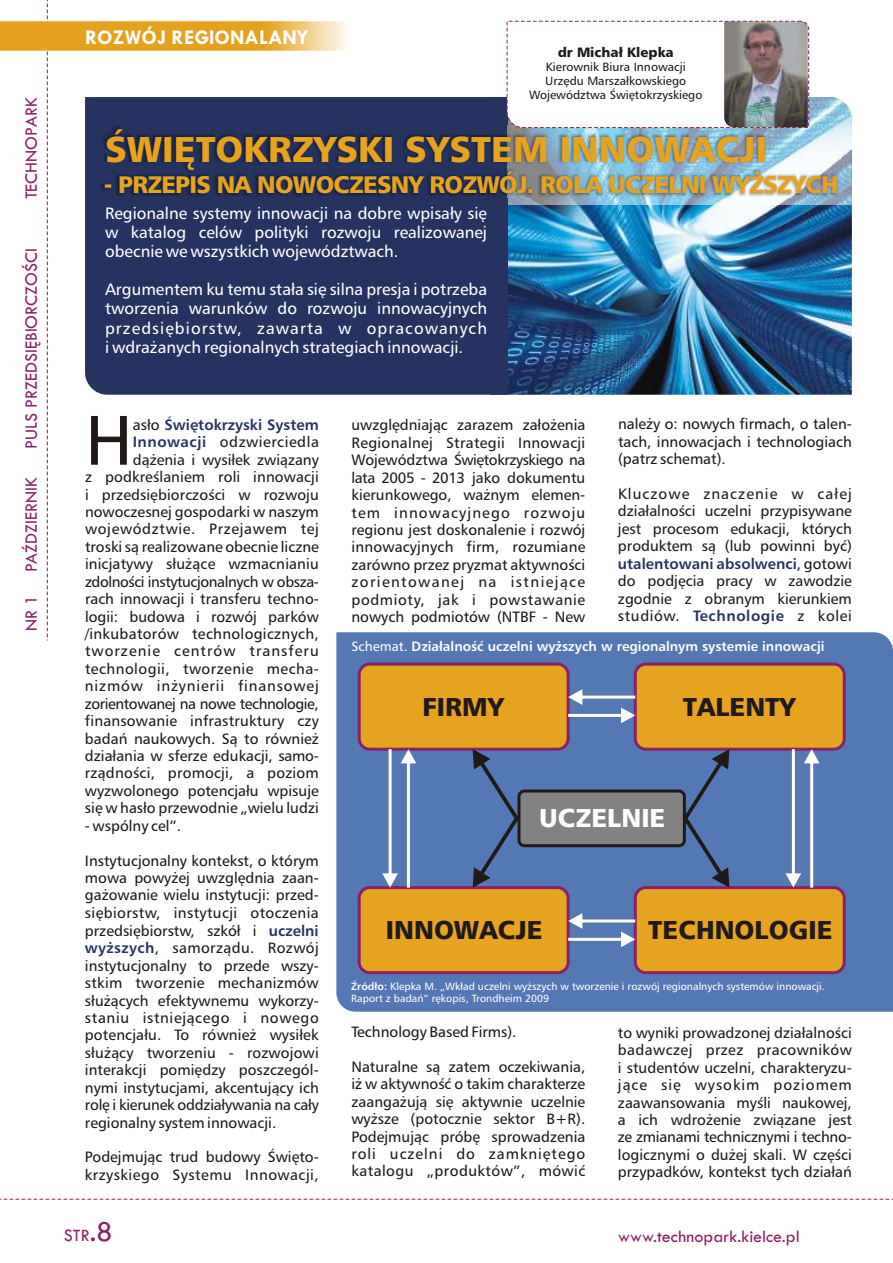
<style>
.page{position:relative;width:893px;height:1263px;background:#fff}
.page>*{position:absolute;margin:0;border:0;box-sizing:border-box;transform-origin:0 0}
.t1{font:70.2px "Humanist 777 AT";color:#1f1a17}
.t2{font:36px "Humanist 777 Blk AT";color:#e6a31f}
.t3{font:25.8px "Humanist 777 Blk AT";color:#1f1a17}
.t4{font:25.8px "Humanist 777 Blk AT";color:#fff}
.t5{font:24px "Humanist 777 Blk AT";letter-spacing:-.03em;color:#e6a31f}
.t6{font:500 21px "Tw Cen";color:#fff}
.t7{font:500 18px "Tw Cen";color:#8a2166}
.t8{font:16.5px/19.2px "Humanist 777 AT";color:#fff;text-align:justify}
.t9{font:15px/17.4px "Humanist 777 AT";color:#1f1a17;text-align:justify}
.t10{font:15px/17.4px "Humanist 777 AT";letter-spacing:.03em;color:#1f1a17}
.t11{font:700 15px "Humanist 777 AT";color:#263361}
.t12{font:700 15px "Humanist 777 AT";letter-spacing:.04em;color:#263361}
.t13{font:700 15px "Humanist 777 AT";letter-spacing:.035em;color:#263361}
.t14{font:700 13.5px "Humanist 777 AT";color:#fff}
.t15{font:13.5px "Humanist 777 Blk AT";color:#1f1a17}
.t16{font:12px/14px "Humanist 777 AT";color:#1f1a17;text-align:center}
.t17{font:10.5px/12.1px "Humanist 777 AT";color:#fff}
.s1{font-weight:400;color:#1f1a17}
.s2{font-weight:700;color:#263361}
.s3{font-weight:400}
.s4{font-weight:700}
.s5{font-size:30px}
</style>
<div class="page">
<div style="left:336px;top:632px;width:557px;height:380px;background:#5478b3"></div>
<img style="left:507px;top:205px;width:345px;height:190px">
<img style="left:507px;top:97px;width:345px;height:108px">
<div style="left:85px;top:97px;width:422px;height:298px;background:#263361"></div>
<img style="left:101px;top:126px;width:739px;height:71px">
<svg style="left:0;top:1199px;width:893px;height:1px"></svg>
<svg style="left:47px;top:0;width:1px;height:640px"></svg>
<svg style="left:506px;top:21px;width:303px;height:107px"></svg>
<div style="left:358px;top:662px;width:212px;height:89px;background:#e6a31f;border:3px solid #8a2166;border-radius:11px"></div>
<div style="left:358px;top:886px;width:212px;height:88px;background:#e6a31f;border:3px solid #8a2166;border-radius:11px"></div>
<div style="left:634px;top:886px;width:212px;height:88px;background:#e6a31f;border:3px solid #8a2166;border-radius:11px"></div>
<div style="left:634px;top:662px;width:212px;height:89px;background:#e6a31f;border:3px solid #8a2166;border-radius:11px"></div>
<div style="left:517px;top:789px;width:169px;height:58px;background:#828282;border:3px solid #1f1a17;border-radius:5px"></div>
<svg style="left:473px;top:749px;width:46px;height:138px;background:#4d699b"></svg>
<svg style="left:683px;top:749px;width:46px;height:138px;background:#4c6899"></svg>
<svg style="left:382px;top:749px;width:34px;height:138px"></svg>
<svg style="left:786px;top:749px;width:33px;height:138px;background:#7993c1"></svg>
<svg style="left:568px;top:913px;width:67px;height:34px"></svg>
<svg style="left:568px;top:689px;width:67px;height:34px"></svg>
<img style="left:0;top:21px;width:348px;height:30px">
<p class="t7" style="left:24px;top:199px;width:103px;rotate:-90deg">TECHNOPARK</p>
<p class="t7" style="left:24px;top:449px;width:202px;rotate:-90deg">PULS PRZEDSIĘBIORCZOŚCI</p>
<p class="t7" style="left:24px;top:572px;width:96px;rotate:-90deg">PAŹDZIERNIK</p>
<p class="t7" style="left:24px;top:631px;width:37px;rotate:-90deg">NR 1</p>
<p class="t6" style="left:85px;top:30px;width:225px">ROZWÓJ REGIONALANY</p>
<p class="t15" style="left:558px;top:47px;width:118px">dr Michał Klepka</p>
<p class="t16" style="left:529px;top:61px;width:175px">Kierownik Biura Innowacji<br>Urzędu Marszałkowskiego<br>Województwa Świętokrzyskiego</p>
<p class="t2" style="left:105px;top:134px;width:664px">ŚWIĘTOKRZYSKI SYSTEM INNOWACJI</p>
<p class="t5" style="left:104px;top:175px;width:736px">- PRZEPIS NA NOWOCZESNY ROZWÓJ. ROLA UCZELNI WYŻSZYCH</p>
<p class="t8" style="left:105px;top:205px;width:383px">Regionalne systemy innowacji na dobre wpisały się w katalog celów polityki rozwoju realizowanej obecnie we wszystkich województwach.</p>
<p class="t8" style="left:105px;top:281px;width:383px">Argumentem ku temu stała się silna presja i potrzeba tworzenia warunków do rozwoju innowacyjnych przedsiębiorstw, zawarta w opracowanych i wdrażanych regionalnych strategiach innowacji.</p>
<p class="t1" style="left:85px;top:411px;width:49px">H</p>
<p class="t11" style="left:133px;top:418px;width:187px"><span class="s1">asło</span> Świętokrzyski System</p>
<p class="t9" style="left:85px;top:435px;width:235px;text-align:right">odzwierciedla<br>dążenia i wysiłek związany<br>z podkreślaniem roli innowacji i przedsiębiorczości w rozwoju nowoczesnej gospodarki w naszym województwie. Przejawem tej troski są realizowane obecnie liczne inicjatywy służące wzmacnianiu zdolności instytucjonalnych w obsza&shy;rach innowacji i transferu techno&shy;logii: budowa i rozwój parków /inkubatorów technologicznych, tworzenie centrów transferu technologii, tworzenie mecha&shy;nizmów inżynierii finansowej zorientowanej na nowe technologie, finansowanie infrastruktury czy badań naukowych. Są to również działania w sferze edukacji, samo&shy;rządności, promocji, a poziom wyzwolonego potencjału wpisuje się w hasło przewodnie „wielu ludzi</p>
<p class="t9" style="left:85px;top:818px;width:98px">- wspólny cel”.</p>
<p class="t9" style="left:85px;top:853px;width:235px;text-align:left">Instytucjonalny kontekst, o którym mowa powyżej uwzględnia zaan&shy;gażowanie wielu instytucji: przed&shy;siębiorstw, instytucji otoczenia przedsiębiorstw, szkół i <span class="s2">wyższych</span>, samorządu. Rozwój instytucjonalny to przede wszy&shy;stkim tworzenie mechanizmów służących efektywnemu wykorzy&shy;staniu istniejącego i nowego potencjału. To również wysiłek służący tworzeniu - rozwojowi interakcji pomiędzy poszczegól&shy;nymi instytucjami, akcentujący ich rolę i kierunek oddziaływania na cały regionalny system innowacji.</p>
<p class="t10" style="left:85px;top:1150px;width:235px">Podejmując trud budowy Święto&shy;krzyskiego Systemu Innowacji,</p>
<p class="t13" style="left:133px;top:436px;width:75px">Innowacji</p>
<p class="t11" style="left:269px;top:924px;width:51px">uczelni</p>
<p class="t9" style="left:351px;top:418px;width:235px">uwzględniając zarazem założenia Regionalnej Strategii Innowacji Województwa Świętokrzyskiego na lata 2005 - 2013 jako dokumentu kierunkowego, ważnym elemen&shy;tem innowacyjnego rozwoju regionu jest doskonalenie i rozwój innowacyjnych firm, rozumiane zarówno przez pryzmat aktywności zorientowanej na istniejące podmioty, jak i powstawanie nowych podmiotów (NTBF - New</p>
<p class="t9" style="left:618px;top:416px;width:235px">należy o: nowych firmach, o talen&shy;tach, innowacjach i technologiach (patrz schemat).</p>
<p class="t9" style="left:618px;top:486px;width:235px">Kluczowe znaczenie w całej działalności uczelni przypisywane jest procesom edukacji, których produktem są (lub powinni być) <span class="s2">utalentowani absolwenci</span>, gotowi do podjęcia pracy w zawodzie zgodnie z obranym kierunkiem studiów.</p>
<p class="t12" style="left:693px;top:610px;width:92px">Technologie</p>
<p class="t9" style="left:797px;top:609px;width:56px">z kolei</p>
<p class="t14" style="left:351px;top:641px;width:475px"><span class="s3">Schemat.</span> Działalność uczelni wyższych w regionalnym systemie innowacji</p>
<p class="t3" style="left:422px;top:696px;width:83px">FIRMY</p>
<p class="t3" style="left:683px;top:696px;width:115px">TALENTY</p>
<p class="t4" style="left:539px;top:808px;width:128px">UCZELNIE</p>
<p class="t3" style="left:386px;top:919px;width:158px">INNOWACJE</p>
<p class="t3" style="left:648px;top:919px;width:186px">TECHNOLOGIE</p>
<p class="t17" style="left:351px;top:981px;width:475px"><span class="s4">Źródło:</span> Klepka M. „Wkład uczelni wyższych w tworzenie i rozwój regionalnych systemów innowacji.<br>Raport z badań” rękopis, Trondheim 2009</p>
<p class="t9" style="left:351px;top:1024px;width:167px">Technology Based Firms).</p>
<p class="t9" style="left:351px;top:1059px;width:235px">Naturalne są zatem oczekiwania, iż w aktywność o takim charakterze zaangażują się aktywnie uczelnie wyższe (potocznie sektor B+R).<br>Podejmując próbę sprowadzenia roli uczelni do zamkniętego katalogu „produktów”, mówić</p>
<p class="t9" style="left:618px;top:1025px;width:236px">to wyniki prowadzonej działalności badawczej przez pracowników i studentów uczelni, charakteryzu&shy;jące się wysokim poziomem zaawansowania myśli naukowej, a ich wdrożenie związane jest ze zmianami technicznymi i techno&shy;logicznymi o dużej skali. W części przypadków, kontekst tych działań</p>
<p class="t7" style="left:64px;top:1229px;width:51px">STR<span class="s5">.8</span></p>
<p class="t7" style="left:618px;top:1229px;width:183px">www.technopark.kielce.pl</p>
</div>
